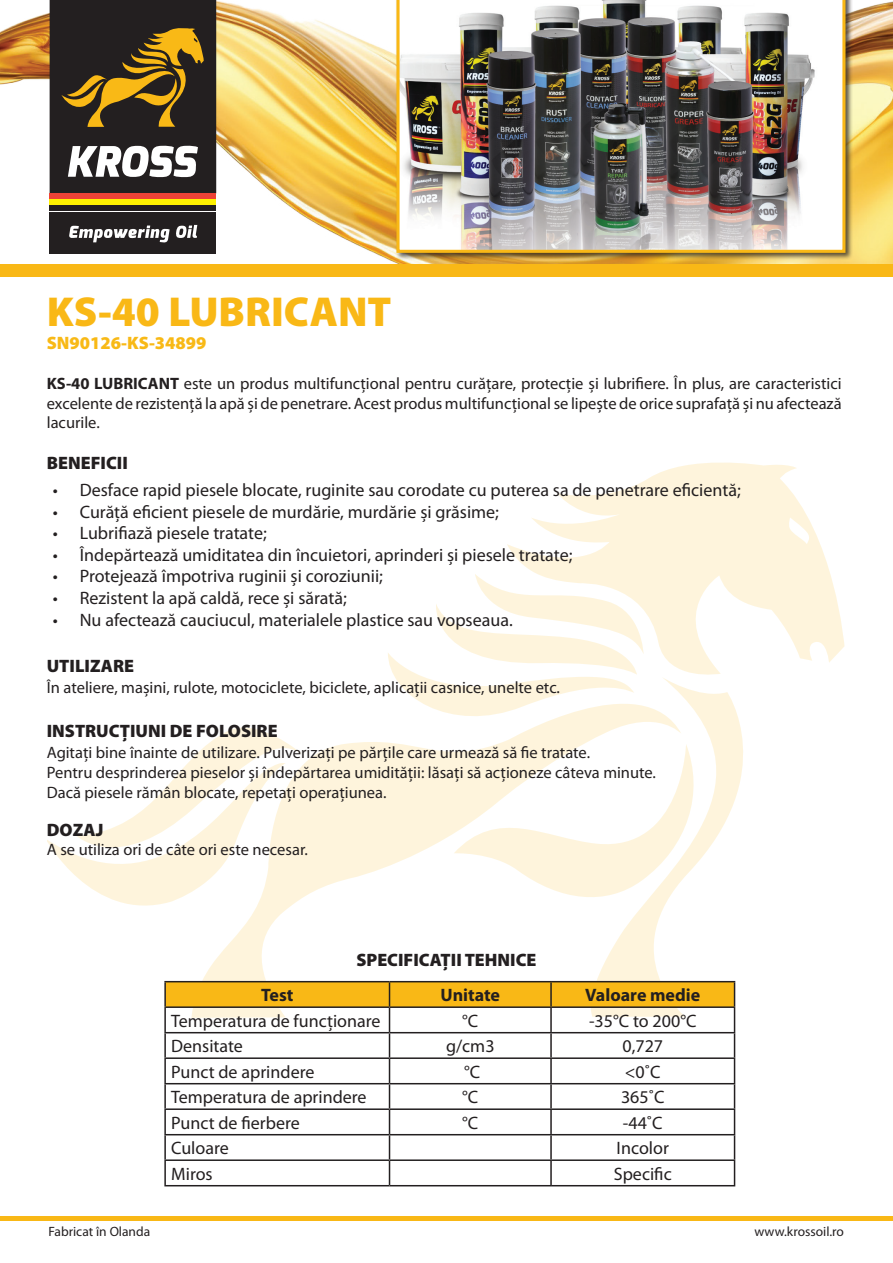
<style>
.page{position:relative;width:893px;height:1263px;background:#fff}
.page>*{position:absolute;margin:0;border:0;box-sizing:border-box;transform-origin:0 0}
.t1{font:900 42px "Myriad Pro";color:#f9b816}
.t2{font:18px "Myriad Pro";color:#231f20}
.t3{font:900 18px "Myriad Pro";color:#231f20}
.t4{font:700 18px "Myriad Pro";color:#231f20}
.t5{font:900 18px "Myriad Pro";color:#f8b916}
.t6{font:16.5px/19.8px "Myriad Pro";color:#231f20;text-align:justify}
.t7{font:13.5px "Myriad Pro";color:#231f20}
.s1{font-weight:700}
</style>
<div class="page">
<img style="left:0;top:0;width:893px;height:264px">
<div style="left:50px;top:193px;width:166px;height:6px;background:#ee4237"></div>
<div style="left:50px;top:199px;width:166px;height:6px;background:#fff101"></div>
<div style="left:50px;top:205px;width:166px;height:6px;background:#231f20"></div>
<svg style="left:50px;top:0;width:166px;height:193px"></svg>
<div style="left:50px;top:213px;width:166px;height:41px;background:#231f20"></div>
<svg style="left:69px;top:225px;width:128px;height:18px"></svg>
<div style="left:0;top:264px;width:893px;height:13px;background:#f9b816"></div>
<svg style="left:191px;top:735px;width:390px;height:246px"></svg>
<svg style="left:48px;top:727px;width:254px;height:197px"></svg>
<svg style="left:581px;top:683px;width:162px;height:334px"></svg>
<svg style="left:454px;top:744px;width:251px;height:162px"></svg>
<svg style="left:388px;top:574px;width:256px;height:161px"></svg>
<svg style="left:507px;top:462px;width:337px;height:221px;fill:#fef4dc"></svg>
<div style="left:0;top:1216px;width:893px;height:5px;background:#f9b816"></div>
<hr style="left:164px;top:1008px;width:2px;height:24px;background:#231f20">
<hr style="left:164px;top:1032px;width:225px;height:1px;background:#231f20">
<hr style="left:164px;top:1033px;width:2px;height:24px;background:#231f20">
<hr style="left:164px;top:1057px;width:225px;height:2px;background:#231f20">
<hr style="left:164px;top:1059px;width:2px;height:24px;background:#231f20">
<hr style="left:164px;top:1083px;width:225px;height:1px;background:#231f20">
<hr style="left:164px;top:1084px;width:2px;height:24px;background:#231f20">
<hr style="left:164px;top:1108px;width:225px;height:2px;background:#231f20">
<hr style="left:164px;top:1110px;width:2px;height:24px;background:#231f20">
<hr style="left:164px;top:1134px;width:225px;height:1px;background:#231f20">
<hr style="left:164px;top:1135px;width:2px;height:24px;background:#231f20">
<hr style="left:164px;top:1159px;width:225px;height:2px;background:#231f20">
<hr style="left:164px;top:1161px;width:2px;height:24px;background:#231f20">
<hr style="left:164px;top:1185px;width:225px;height:1px;background:#231f20">
<hr style="left:389px;top:1185px;width:162px;height:1px;background:#231f20">
<hr style="left:551px;top:1185px;width:184px;height:1px;background:#231f20">
<hr style="left:164px;top:981px;width:225px;height:1px;background:#231f20">
<hr style="left:164px;top:982px;width:2px;height:24px;background:#231f20">
<hr style="left:389px;top:981px;width:162px;height:1px;background:#231f20">
<hr style="left:551px;top:981px;width:184px;height:1px;background:#231f20">
<svg style="left:165px;top:982px;width:570px;height:203px"></svg>
<hr style="left:164px;top:1006px;width:225px;height:2px;background:#231f20">
<hr style="left:389px;top:1006px;width:162px;height:2px;background:#231f20">
<hr style="left:551px;top:1006px;width:184px;height:2px;background:#231f20">
<div style="left:395px;top:0;width:458px;height:260px;background:#231f20;opacity:.75"></div>
<img style="left:396px;top:0;width:449px;height:253px">
<h1 class="t1" style="left:47px;top:284px;width:346px">KS-40 LUBRICANT</h1>
<p class="t5" style="left:47px;top:331px;width:161px">SN90126-KS-34899</p>
<p class="t6" style="left:47px;top:373px;width:796px"><span class="s1">KS-40 LUBRICANT</span> este un produs multifuncțional pentru curățare, protecție și lubrifiere. În plus, are caracteristici excelente de rezistență la apă și de penetrare. Acest produs multifuncțional se lipește de orice suprafață și nu afectează lacurile.</p>
<p class="t3" style="left:47px;top:451px;width:83px">BENEFICII</p>
<p class="t2" style="left:53px;top:479px;width:689px">• Desface rapid piesele blocate, ruginite sau corodate cu puterea sa de penetrare eficientă;</p>
<p class="t2" style="left:53px;top:500px;width:448px">• Curăță eficient piesele de murdărie, murdărie și grăsime;</p>
<p class="t2" style="left:53px;top:522px;width:216px">• Lubrifiază piesele tratate;</p>
<p class="t2" style="left:53px;top:544px;width:521px">• Îndepărtează umiditatea din încuietori, aprinderi și piesele tratate;</p>
<p class="t2" style="left:53px;top:565px;width:332px">• Protejează împotriva ruginii și coroziunii;</p>
<p class="t2" style="left:53px;top:587px;width:296px">• Rezistent la apă caldă, rece și sărată;</p>
<p class="t2" style="left:53px;top:608px;width:461px">• Nu afectează cauciucul, materialele plastice sau vopseaua.</p>
<p class="t3" style="left:47px;top:654px;width:89px">UTILIZARE</p>
<p class="t6" style="left:47px;top:678px;width:515px">În ateliere, mașini, rulote, motociclete, biciclete, aplicații casnice, unelte etc.</p>
<p class="t3" style="left:47px;top:718px;width:232px">INSTRUCȚIUNI DE FOLOSIRE</p>
<p class="t6" style="left:47px;top:742px;width:611px;text-align:left">Agitați bine înainte de utilizare. Pulverizați pe părțile care urmează să fie tratate.<br>Pentru desprinderea pieselor și îndepărtarea umidității: lăsați să acționeze câteva minute.<br>Dacă piesele rămân blocate, repetați operațiunea.</p>
<p class="t3" style="left:47px;top:818px;width:58px">DOZAJ</p>
<p class="t6" style="left:47px;top:839px;width:263px">A se utiliza ori de câte ori este necesar.</p>
<p class="t3" style="left:356px;top:948px;width:182px">SPECIFICAȚII TEHNICE</p>
<p class="t4" style="left:261px;top:983px;width:34px">Test</p>
<p class="t4" style="left:440px;top:983px;width:61px">Unitate</p>
<p class="t4" style="left:585px;top:983px;width:117px">Valoare medie</p>
<p class="t2" style="left:171px;top:1009px;width:211px">Temperatura de funcționare</p>
<p class="t2" style="left:462px;top:1009px;width:18px">°C</p>
<p class="t2" style="left:589px;top:1009px;width:109px">-35°C to 200°C</p>
<p class="t2" style="left:171px;top:1035px;width:73px">Densitate</p>
<p class="t2" style="left:446px;top:1035px;width:50px">g/cm3</p>
<p class="t2" style="left:622px;top:1035px;width:42px">0,727</p>
<p class="t2" style="left:171px;top:1060px;width:145px">Punct de aprindere</p>
<p class="t2" style="left:464px;top:1060px;width:18px">°C</p>
<p class="t2" style="left:625px;top:1060px;width:37px">&lt;0˚C</p>
<p class="t2" style="left:171px;top:1086px;width:197px">Temperatura de aprindere</p>
<p class="t2" style="left:462px;top:1086px;width:18px">°C</p>
<p class="t2" style="left:621px;top:1086px;width:45px">365˚C</p>
<p class="t2" style="left:171px;top:1111px;width:130px">Punct de fierbere</p>
<p class="t2" style="left:462px;top:1111px;width:18px">°C</p>
<p class="t2" style="left:623px;top:1111px;width:41px">-44˚C</p>
<p class="t2" style="left:171px;top:1137px;width:59px">Culoare</p>
<p class="t2" style="left:617px;top:1137px;width:54px">Incolor</p>
<p class="t2" style="left:171px;top:1162px;width:43px">Miros</p>
<p class="t2" style="left:614px;top:1162px;width:59px">Specific</p>
<p class="t7" style="left:49px;top:1223px;width:103px">Fabricat în Olanda</p>
<p class="t7" style="left:754px;top:1223px;width:91px">www.krossoil.ro</p>
</div>
